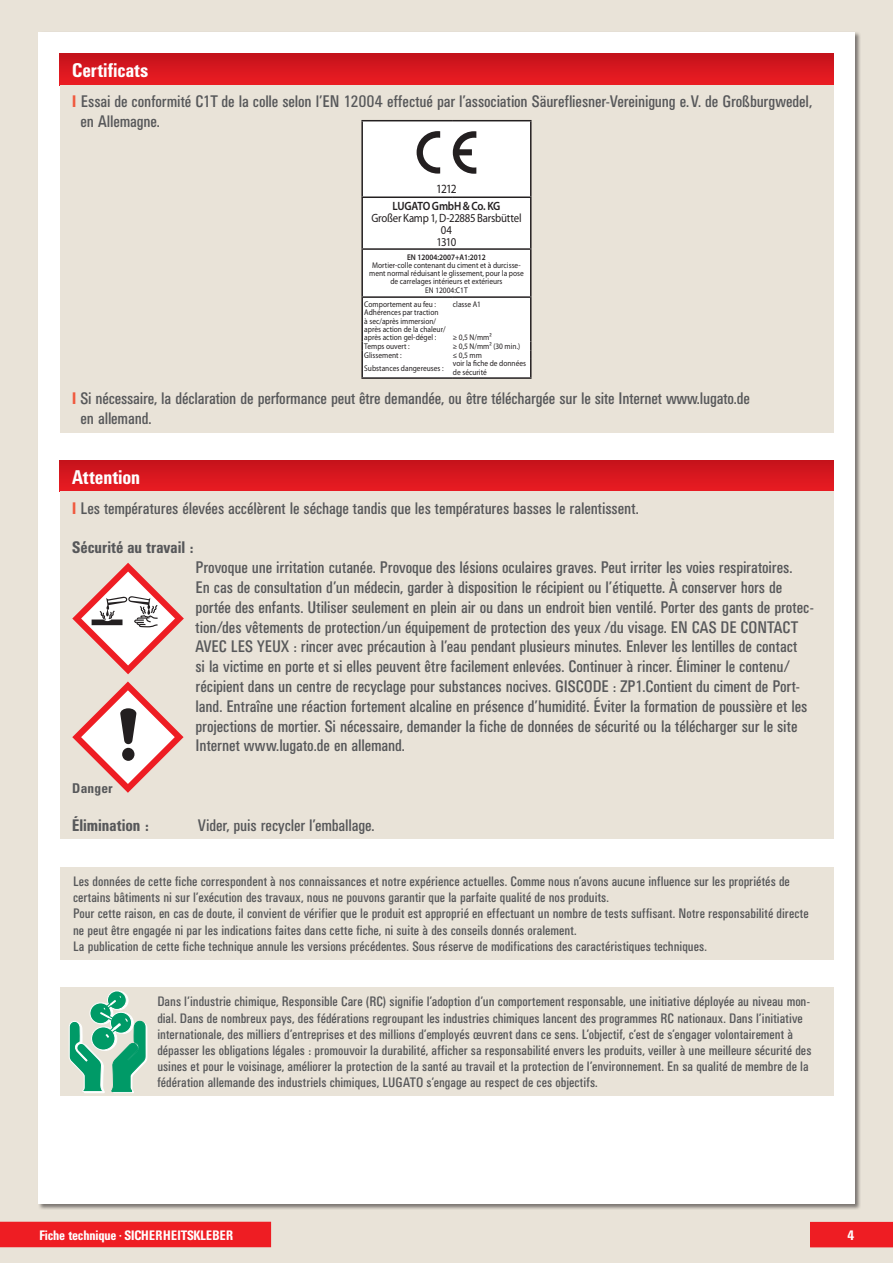
<style>
.page{position:relative;width:893px;height:1263px;background:#e9e3d8}
.page>*{position:absolute;margin:0;border:0;box-sizing:border-box;transform-origin:0 0}
.t1{font:500 condensed 19.5px "UN11";letter-spacing:.015em;color:#fff}
.t2{font:condensed 16.5px/19.8px "UN11";color:#57585a}
.t3{font:500 condensed 16.5px "UN11";letter-spacing:.01em;color:#57585a}
.t4{font:condensed 13.5px/16.2px "UN11";letter-spacing:.01em;color:#57585a}
.t5{font:500 condensed 13.5px "UN11";color:#fff}
.t6{font:700 condensed 13.5px "Univers";letter-spacing:.01em;color:#57585a}
.t7{font:12.6px "Myriad Pro";color:#231f20;scale:.9 1}
.t8{font:12px/12px "Myriad Pro";letter-spacing:-.02em;color:#231f20;text-align:center;scale:.9 1}
.t9{font:600 12px "Myriad Pro";letter-spacing:-.025em;color:#231f20;scale:.9 1}
.t10{font:8.25px/8.2px "Myriad Pro";color:#231f20;scale:.9 1}
.t11{font:600 8.25px "Myriad Pro";color:#231f20;scale:.9 1}
.s1{font-weight:500;color:#f0593e}
</style>
<div class="page">
<div style="left:38px;top:32px;width:817px;height:1171px;background:#fff"></div>
<div style="left:810px;top:1222px;width:83px;height:25px;background:#ee1d23"></div>
<div style="left:0;top:1222px;width:271px;height:25px;background:#ee1d23"></div>
<div style="left:60px;top:460px;width:773px;height:32px;background:linear-gradient(to bottom,#c6131b,#e91b22)"></div>
<div style="left:60px;top:492px;width:773px;height:347px;background:#e9e3d8"></div>
<svg style="left:72px;top:681px;width:112px;height:112px"></svg>
<svg style="left:72px;top:563px;width:112px;height:111px"></svg>
<div style="left:60px;top:867px;width:774px;height:92px;background:#e9e3d8"></div>
<div style="left:60px;top:987px;width:773px;height:109px;background:#e9e3d8"></div>
<div style="left:109px;top:991px;width:19px;height:19px;background:#fff;border-radius:50%"></div>
<div style="left:109px;top:991px;width:19px;height:19px;border:1px solid #fff;border-radius:50%"></div>
<svg style="left:107px;top:991px;width:19px;height:18px"></svg>
<div style="left:107px;top:991px;width:19px;height:18px;border:1px solid #fff;border-radius:50%"></div>
<svg style="left:69px;top:996px;width:78px;height:97px"></svg>
<div style="left:60px;top:53px;width:773px;height:32px;background:linear-gradient(to bottom,#c2121a,#eb1c23)"></div>
<div style="left:60px;top:85px;width:773px;height:347px;background:#e9e3d8"></div>
<hr style="left:361px;top:120px;width:92px;height:1px;background:#231f20">
<hr style="left:453px;top:120px;width:78px;height:1px;background:#231f20">
<hr style="left:361px;top:377px;width:92px;height:2px;background:#231f20">
<hr style="left:453px;top:377px;width:78px;height:2px;background:#231f20">
<svg style="left:361px;top:121px;width:170px;height:257px;background:#eeeeed"></svg>
<h1 class="t1" style="left:72px;top:59px;width:77px">Certificats</h1>
<p class="t2" style="left:81px;top:91px;width:733px;text-indent:-8px"><span class="s1">I</span> Essai de conformité C1T de la colle selon l’EN 12004 effectué par l’association Säurefliesner-Vereinigung e. V. de Großburgwedel, en Allemagne.</p>
<p class="t7" style="left:436px;top:181px;width:24px">1212</p>
<p class="t9" style="left:393px;top:198px;width:121px">LUGATO GmbH &amp; Co. KG</p>
<p class="t8" style="left:371px;top:211px;width:168px">Großer Kamp 1, D-22885 Barsbüttel<br>04<br>1310</p>
<p class="t11" style="left:407px;top:252px;width:89px">EN 12004:2007+A1:2012</p>
<p class="t10" style="left:369px;top:261px;width:173px;text-align:center">Mortier-colle contenant du ciment et à durcisse&shy;ment normal réduisant le glissement, pour la pose de carrelages intérieurs et extérieurs<br>EN 12004:C1T</p>
<p class="t10" style="left:364px;top:300px;width:81px">Comportement au feu :</p>
<p class="t10" style="left:453px;top:300px;width:33px">classe A1</p>
<p class="t10" style="left:364px;top:308px;width:92px">Adhérences par traction<br>à sec/après immersion/ après action de la chaleur/ après action gel-dégel :</p>
<p class="t10" style="left:453px;top:333px;width:45px">≥ 0,5 N/mm²</p>
<p class="t10" style="left:364px;top:342px;width:52px">Temps ouvert :</p>
<p class="t10" style="left:453px;top:342px;width:76px">≥ 0,5 N/mm² (30 min.)</p>
<p class="t10" style="left:364px;top:351px;width:43px">Glissement :</p>
<p class="t10" style="left:453px;top:351px;width:34px">≤ 0,5 mm</p>
<p class="t10" style="left:364px;top:363px;width:90px">Substances dangereuses :</p>
<p class="t10" style="left:453px;top:359px;width:83px">voir la fiche de données de sécurité</p>
<p class="t2" style="left:81px;top:388px;width:671px;text-indent:-8px"><span class="s1">I</span> Si nécessaire, la déclaration de performance peut être demandée, ou être téléchargée sur le site Internet www.lugato.de en allemand.</p>
<h1 class="t1" style="left:72px;top:466px;width:69px">Attention</h1>
<p class="t2" style="left:72px;top:498px;width:568px"><span class="s1">I</span> Les températures élevées accélèrent le séchage tandis que les températures basses le ralentissent.</p>
<p class="t3" style="left:72px;top:538px;width:123px">Sécurité au travail :</p>
<p class="t2" style="left:196px;top:557px;width:620px">Provoque une irritation cutanée. Provoque des lésions oculaires graves. Peut irriter les voies respiratoires.<br>En cas de consultation d’un médecin, garder à disposition le récipient ou l’étiquette. À conserver hors de portée des enfants. Utiliser seulement en plein air ou dans un endroit bien ventilé. Porter des gants de protec&shy;tion/des vêtements de protection/un équipement de protection des yeux /du visage. EN CAS DE CONTACT AVEC LES YEUX : rincer avec précaution à l’eau pendant plusieurs minutes. Enlever les lentilles de contact<br>si la victime en porte et si elles peuvent être facilement enlevées. Continuer à rincer. Éliminer le contenu/ récipient dans un centre de recyclage pour substances nocives. GISCODE : ZP1.Contient du ciment de Port&shy;land. Entraîne une réaction fortement alcaline en présence d’humidité. Éviter la formation de poussière et les projections de mortier. Si nécessaire, demander la fiche de données de sécurité ou la télécharger sur le site Internet www.lugato.de en allemand.</p>
<p class="t6" style="left:72px;top:780px;width:42px">Danger</p>
<p class="t3" style="left:72px;top:815px;width:78px">Élimination :</p>
<p class="t2" style="left:198px;top:815px;width:178px">Vider, puis recycler l’emballage.</p>
<p class="t4" style="left:73px;top:873px;width:737px">Les données de cette fiche correspondent à nos connaissances et notre expérience actuelles. Comme nous n’avons aucune influence sur les propriétés de certains bâtiments ni sur l’exécution des travaux, nous ne pouvons garantir que la parfaite qualité de nos produits.<br>Pour cette raison, en cas de doute, il convient de vérifier que le produit est approprié en effectuant un nombre de tests suffisant. Notre responsabilité directe ne peut être engagée ni par les indications faites dans cette fiche, ni suite à des conseils donnés oralement.<br>La publication de cette fiche technique annule les versions précédentes. Sous réserve de modifications des caractéristiques techniques.</p>
<p class="t4" style="left:157px;top:993px;width:655px">Dans l’industrie chimique, Responsible Care (RC) signifie l’adoption d’un comportement responsable, une initiative déployée au niveau mon&shy;dial. Dans de nombreux pays, des fédérations regroupant les industries chimiques lancent des programmes RC nationaux. Dans l’initiative internationale, des milliers d’entreprises et des millions d’employés œuvrent dans ce sens. L’objectif, c’est de s’engager volontairement à dépasser les obligations légales : promouvoir la durabilité, afficher sa responsabilité envers les produits, veiller à une meilleure sécurité des usines et pour le voisinage, améliorer la protection de la santé au travail et la protection de l’environnement. En sa qualité de membre de la fédération allemande des industriels chimiques, LUGATO s’engage au respect de ces objectifs.</p>
<p class="t5" style="left:39px;top:1227px;width:195px">Fiche technique <sup>•</sup> SICHERHEITSKLEBER</p>
<p class="t5" style="left:847px;top:1227px;width:8px">4</p>
</div>
